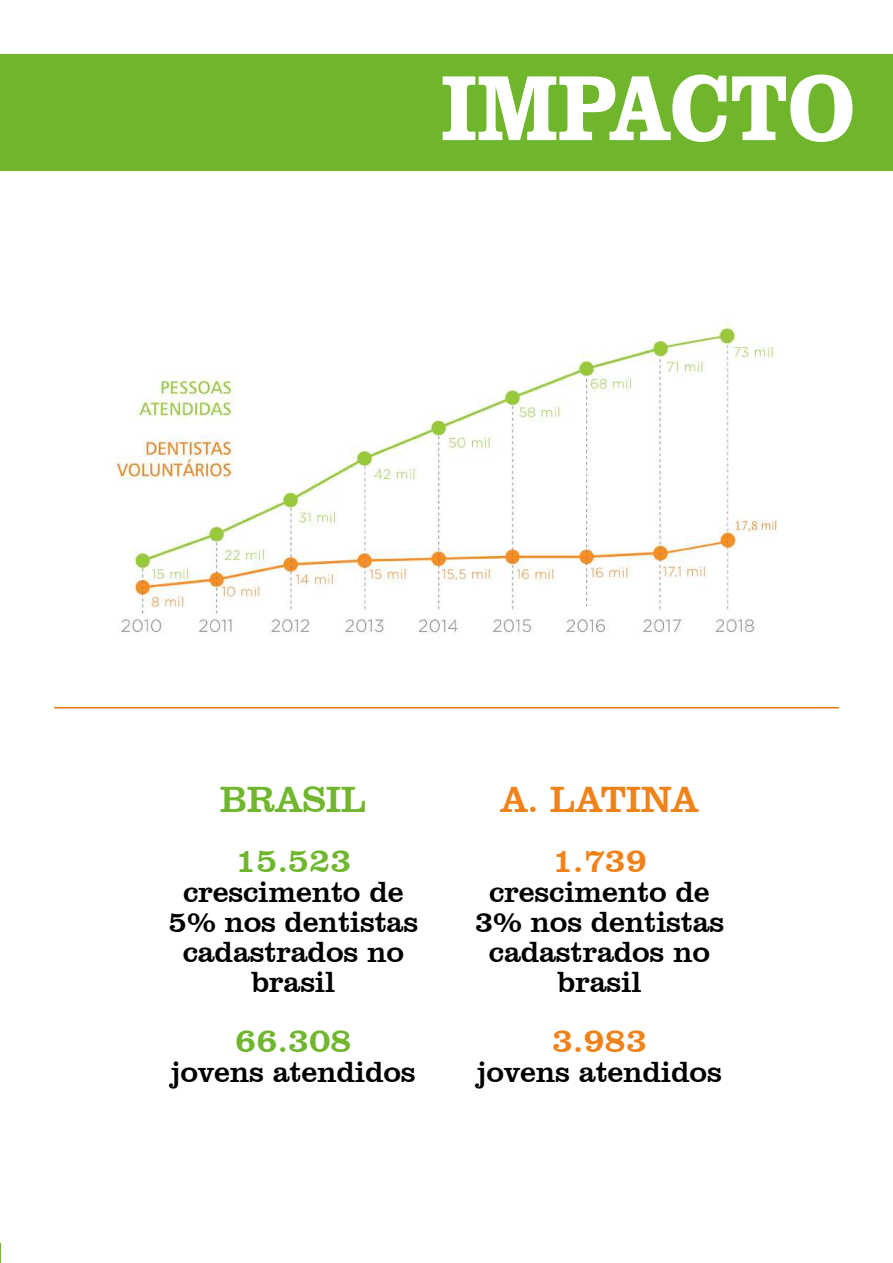
<style>
.page{position:relative;width:893px;height:1263px;background:#fff}
.page>*{position:absolute;margin:0;border:0;box-sizing:border-box;transform-origin:0 0}
.t1{font:700 94.8px "Clarendon BT";color:#fff;scale:.87 1}
.t2{font:37.5px "Clarendon BT";letter-spacing:-.01em;color:#f0821a}
.t3{font:37.5px "Clarendon BT";letter-spacing:-.01em;color:#70b62e}
.t4{font:34.5px "Clarendon BT";letter-spacing:-.01em;color:#70b62e}
.t5{font:34.5px "Clarendon BT";letter-spacing:-.01em;color:#f0821a}
.t6{font:30px/30px "Clarendon BT";letter-spacing:-.01em;color:#000;text-align:center}
</style>
<div class="page">
<img style="left:0;top:1242px;width:1px;height:21px">
<img style="left:115px;top:326px;width:662px;height:309px">
<div style="left:1px;top:54px;width:892px;height:116px;background:#70b62c"></div>
<hr style="left:54px;top:707px;width:785px;height:1px;background:#ee730b">
<h1 class="t1" style="left:441px;top:49px;width:478px">IMPACTO</h1>
<p class="t3" style="left:220px;top:776px;width:149px">BRASIL</p>
<p class="t4" style="left:235px;top:839px;width:118px">15.523</p>
<p class="t6" style="left:169px;top:876px;width:251px">crescimento de<br>5% nos dentistas cadastrados no brasil</p>
<p class="t4" style="left:235px;top:1019px;width:118px">66.308</p>
<p class="t6" style="left:171px;top:1056px;width:246px">jovens atendidos</p>
<p class="t2" style="left:501px;top:776px;width:199px">A. LATINA</p>
<p class="t5" style="left:552px;top:839px;width:97px">1.739</p>
<p class="t6" style="left:475px;top:876px;width:251px">crescimento de<br>3% nos dentistas cadastrados no brasil</p>
<p class="t5" style="left:552px;top:1019px;width:97px">3.983</p>
<p class="t6" style="left:477px;top:1056px;width:246px">jovens atendidos</p>
</div>
